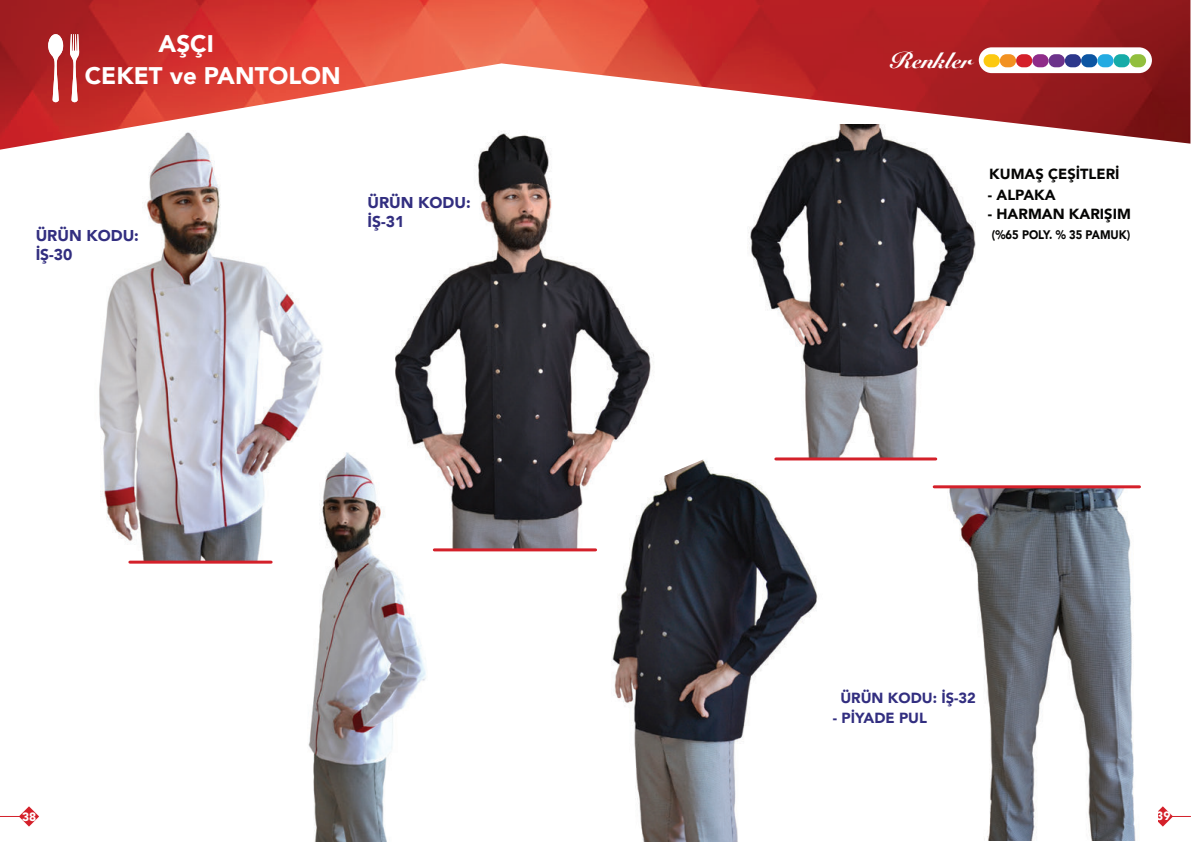
<style>
.page{position:relative;width:1191px;height:842px;background:#fff}
.page>*{position:absolute;margin:0;border:0;box-sizing:border-box;transform-origin:0 0}
.t1{font:900 24px/32.7px "Avenir";color:#fff}
.t2{font:900 22.3px "Snell Roundhand";color:#fff}
.t3{font:900 15.7px/18.8px "Avenir";color:#322e80}
.t4{font:900 14.7px "Avenir";color:#050504}
.t5{font:900 14.7px "Avenir";color:#322e80}
.t6{font:900 12.4px "Avenir";color:#050504;scale:.9 1}
.t7{font:900 12px "Avenir";color:#fff}
</style>
<div class="page">
<img style="left:748px;top:150px;width:228px;height:307px">
<hr style="left:776px;top:457px;width:159px;height:3px;background:#d4202a">
<img style="left:99px;top:150px;width:224px;height:412px">
<hr style="left:130px;top:561px;width:141px;height:3px;background:#d4202a">
<img style="left:0;top:0;width:1190px;height:150px">
<svg style="left:1158px;top:806px;width:32px;height:21px"></svg>
<svg style="left:0;top:806px;width:39px;height:21px"></svg>
<svg style="left:48px;top:34px;width:15px;height:68px"></svg>
<svg style="left:70px;top:34px;width:9px;height:68px"></svg>
<div style="left:978px;top:47px;width:174px;height:26px;background:#fff;border-radius:13px"></div>
<div style="left:1016px;top:54px;width:16px;height:13px;background:#d4202a;border-radius:7px"></div>
<div style="left:1032px;top:54px;width:16px;height:13px;background:#8f2c89;border-radius:7px"></div>
<div style="left:1048px;top:54px;width:16px;height:13px;background:#6c338b;border-radius:7px"></div>
<div style="left:1064px;top:54px;width:17px;height:13px;background:#2c378b;border-radius:7px"></div>
<div style="left:1081px;top:54px;width:16px;height:13px;background:#0c55a2;border-radius:7px"></div>
<div style="left:1097px;top:54px;width:16px;height:13px;background:#24abe2;border-radius:7px"></div>
<div style="left:1113px;top:54px;width:16px;height:13px;background:#16aba8;border-radius:7px"></div>
<div style="left:1129px;top:54px;width:17px;height:13px;background:#92bf3d;border-radius:7px"></div>
<div style="left:983px;top:54px;width:16px;height:13px;background:#fcc911;border-radius:7px"></div>
<div style="left:999px;top:54px;width:17px;height:13px;background:#f29121;border-radius:7px"></div>
<img style="left:384px;top:124px;width:272px;height:427px">
<hr style="left:434px;top:548px;width:161px;height:3px;background:#d4202a">
<img style="left:606px;top:456px;width:218px;height:386px">
<img style="left:265px;top:444px;width:183px;height:398px">
<img style="left:941px;top:487px;width:200px;height:354px">
<hr style="left:934px;top:485px;width:205px;height:3px;background:#d4202a">
<h1 class="t1" style="left:85px;top:26px;width:257px;text-indent:74px">AŞÇI<br>CEKET ve PANTOLON</h1>
<p class="t3" style="left:36px;top:226px;width:105px">ÜRÜN KODU:<br>İŞ-30</p>
<p class="t3" style="left:367px;top:193px;width:105px">ÜRÜN KODU:<br>İŞ-31</p>
<h2 class="t2" style="left:890px;top:47px;width:83px">Renkler</h2>
<p class="t4" style="left:989px;top:161px;width:132px">KUMAŞ ÇEŞİTLERİ</p>
<p class="t4" style="left:987px;top:202px;width:144px">- HARMAN KARIŞIM</p>
<p class="t6" style="left:991px;top:224px;width:155px">(%65 POLY. % 35 PAMUK)</p>
<p class="t4" style="left:987px;top:182px;width:69px">- ALPAKA</p>
<p class="t5" style="left:840px;top:685px;width:137px">ÜRÜN KODU: İŞ-32</p>
<p class="t5" style="left:832px;top:706px;width:96px">- PİYADE PUL</p>
<p class="t7" style="left:22px;top:806px;width:16px">38</p>
<p class="t7" style="left:1156px;top:806px;width:16px">39</p>
</div>
